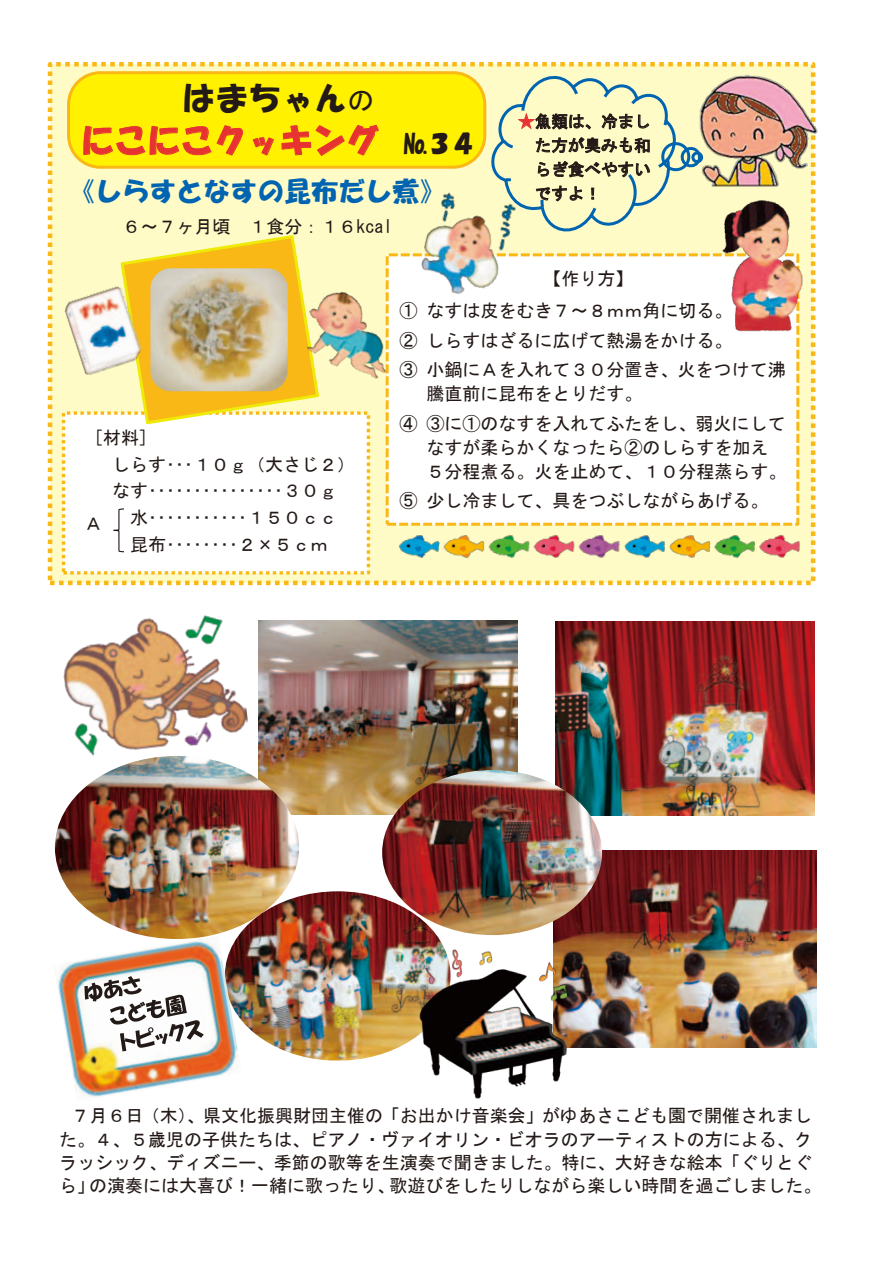
<style>
.page{position:relative;width:893px;height:1263px;background:#fff}
.page>*{position:absolute;margin:0;border:0;box-sizing:border-box;transform-origin:0 0}
.t1{font:33px/42.8px "HG Soei Kakupoptai";letter-spacing:.005em;color:#e73232;text-align:center}
.t2{font:27px "HG Soei Kakupoptai";color:#0064b1}
.t3{font:18px/23.4px "MS Gothic";color:#231916}
.t4{font:16.5px/24px "MS Gothic";letter-spacing:.005em;color:#231916;text-align:justify}
.s1{color:#231916}
.s2{font-family:"MS Gothic";font-size:27px;color:#231916}
.s3{font-size:24px;color:#231916}
.s4{color:#e73232}
.s5{font-family:"MS Gothic"}
</style>
<div class="page">
<img style="left:259px;top:620px;width:258px;height:194px">
<img style="left:554px;top:851px;width:263px;height:197px">
<img style="left:556px;top:621px;width:259px;height:194px">
<img style="left:382px;top:770px;width:220px;height:165px">
<img style="left:55px;top:756px;width:244px;height:180px">
<img style="left:225px;top:891px;width:225px;height:169px">
<div style="left:50px;top:64px;width:763px;height:519px;background:#fffbc7"></div>
<div style="left:48px;top:62px;width:767px;height:523px;border:4px dashed #f9b816"></div>
<img style="left:399px;top:518px;width:401px;height:40px">
<div style="left:64px;top:413px;width:304px;height:160px;background:#fff"></div>
<div style="left:62px;top:411px;width:308px;height:163px;border:3px dashed #f9b816"></div>
<svg style="left:119px;top:235px;width:202px;height:190px"></svg>
<img style="left:56px;top:936px;width:186px;height:162px">
<svg style="left:84px;top:976px;width:120px;height:75px"></svg>
<div style="left:387px;top:255px;width:411px;height:269px;background:#fff"></div>
<div style="left:386px;top:253px;width:413px;height:273px;border:3px dashed #f9b816"></div>
<img style="left:694px;top:65px;width:124px;height:122px">
<div style="left:69px;top:73px;width:416px;height:94px;background:#fff100;border-radius:32px"></div>
<div style="left:67px;top:71px;width:419px;height:98px;border:3px solid #f9b816;border-radius:32px"></div>
<svg style="left:83px;top:125px;width:160px;height:31px"></svg>
<svg style="left:253px;top:137px;width:21px;height:19px"></svg>
<svg style="left:281px;top:125px;width:98px;height:31px"></svg>
<svg style="left:491px;top:75px;width:214px;height:157px"></svg>
<img style="left:64px;top:285px;width:81px;height:92px">
<img style="left:293px;top:282px;width:97px;height:106px">
<img style="left:408px;top:183px;width:117px;height:111px">
<img style="left:709px;top:197px;width:107px;height:136px">
<img style="left:420px;top:950px;width:146px;height:148px">
<img style="left:57px;top:615px;width:193px;height:149px">
<svg style="left:113px;top:508px;width:11px;height:45px"></svg>
<img style="left:150px;top:268px;width:138px;height:123px">
<h1 class="t1" style="left:81px;top:76px;width:396px"><span class="s1">はまちゃん</span><span class="s2">の<br></span>にこにこクッキング <span class="s3">№３４</span></h1>
<p class="t4" style="left:535px;top:109px;width:117px;text-indent:-17px"><span class="s4">★</span>魚類は、冷ました方が臭みも和らぎ食べやすい</p>
<h2 class="t2" style="left:68px;top:178px;width:380px"><span class="s5">《</span>しらすとなすの昆布だし煮<span class="s5">》</span></h2>
<p class="t4" style="left:535px;top:181px;width:68px">ですよ！</p>
<p class="t3" style="left:123px;top:215px;width:272px">６～７ヶ月頃 １食分：１６kcal</p>
<p class="t3" style="left:94px;top:426px;width:56px">[材料]</p>
<p class="t3" style="left:112px;top:452px;width:244px">しらす･･･１０ｇ（大さじ２）</p>
<p class="t3" style="left:112px;top:479px;width:226px">なす･･･････････････３０ｇ</p>
<p class="t3" style="left:130px;top:506px;width:208px">水･･･････････１５０ｃｃ</p>
<p class="t3" style="left:130px;top:533px;width:199px">昆布････････２×５ｃｍ</p>
<p class="t3" style="left:85px;top:512px;width:19px">Ａ</p>
<p class="t3" style="left:399px;top:263px;width:334px;line-height:32.1px;text-indent:144px">【作り方】<br>① なすは皮をむき７～８ｍｍ角に切る。</p>
<p class="t3" style="left:399px;top:326px;width:388px;line-height:29.4px">② しらすはざるに広げて熱湯をかける。<br>③ 小鍋にＡを入れて３０分置き、火をつけて沸</p>
<p class="t3" style="left:399px;top:379px;width:388px;line-height:29.4px;text-indent:27px">騰直前に昆布をとりだす。<br>④ ③に①のなすを入れてふたをし、弱火にして</p>
<p class="t3" style="left:426px;top:435px;width:361px;line-height:24px">なすが柔らかくなったら②のしらすを加え<br>５分程煮る。火を止めて、１０分程蒸らす。</p>
<p class="t3" style="left:399px;top:489px;width:370px">⑤ 少し冷まして、具をつぶしながらあげる。</p>
<p class="t3" style="left:59px;top:1104px;width:764px;text-align:center">７月６日（木）、県文化振興財団主催の「お出かけ音楽会」がゆあさこども園で開催されました。４、５歳児の子供たちは、ピアノ・ヴァイオリン・ビオラのアーティストの方による、クラッシック、ディズニー、季節の歌等を生演奏で聞きました。特に、大好きな絵本「ぐりとぐら」の演奏には大喜び！一緒に歌ったり、歌遊びをしたりしながら楽しい時間を過ごしました。</p>
</div>
